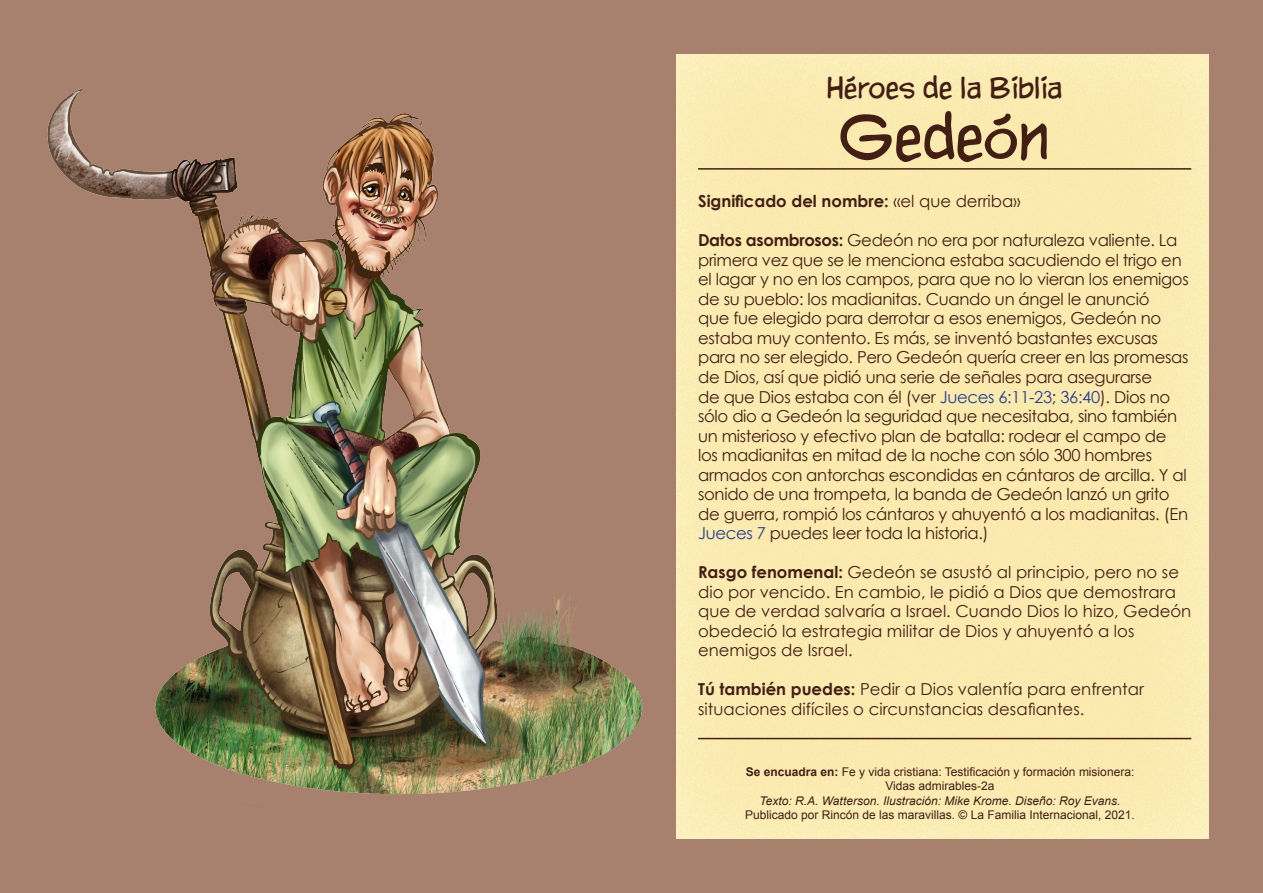
<style>
.page{position:relative;width:1263px;height:893px;background:#a7816d}
.page>*{position:absolute;margin:0;border:0;box-sizing:border-box;transform-origin:0 0}
.t1{font:52.5px "CC Yada Yada Yada Int";color:#421e15}
.t2{font:25.2px "CC Yada Yada Yada Int";color:#421e15}
.t3{font:16.5px/19.5px "Century Gothic";letter-spacing:-.02em;color:#421e15}
.t4{font:16.5px/19.5px "Century Gothic";color:#421e15}
.t5{font:700 16.5px "Century Gothic";color:#421e15}
.t6{font:12px/14.4px "Arial";color:#421e15;text-align:center}
.t7{font:italic 12px "Arial";color:#421e15}
.s1{font-weight:400}
.s2{font-weight:700}
.s3{color:#253f8e}
</style>
<div class="page">
<img style="left:47px;top:88px;width:596px;height:706px">
<div style="left:669px;top:49px;width:540px;height:790px;background:#fbeaaf"></div>
<hr style="left:698px;top:738px;width:493px;height:1px;background:#421e15">
<hr style="left:698px;top:168px;width:493px;height:2px;background:#421e15">
<h2 class="t2" style="left:827px;top:75px;width:237px">Héroes de la Biblia</h2>
<h1 class="t1" style="left:840px;top:109px;width:211px">Gedeón</h1>
<p class="t5" style="left:698px;top:189px;width:324px">Significado del nombre: <span class="s1">«el que derriba»</span></p>
<p class="t3" style="left:698px;top:230px;width:492px"><span class="s2">Datos asombrosos:</span> Gedeón no era por naturaleza valiente. La primera vez que se le menciona estaba sacudiendo el trigo en el lagar y no en los campos, para que no lo vieran los enemigos de su pueblo: los madianitas. Cuando un ángel le anunció<br>que fue elegido para derrotar a esos enemigos, Gedeón no estaba muy contento. Es más, se inventó bastantes excusas para no ser elegido. Pero Gedeón quería creer en las promesas de Dios, así que pidió una serie de señales para asegurarse<br>de que Dios estaba con él (ver <span class="s3">Jueces 6:11-23</span>; <span class="s3">36:40</span>). Dios no sólo dio a Gedeón la seguridad que necesitaba, sino también un misterioso y efectivo plan de batalla: rodear el campo de los madianitas en mitad de la noche con sólo 300 hombres armados con antorchas escondidas en cántaros de arcilla. Y al sonido de una trompeta, la banda de Gedeón lanzó un grito de guerra, rompió los cántaros y ahuyentó a los madianitas. (En <span class="s3">Jueces 7</span> puedes leer toda la historia.)</p>
<p class="t4" style="left:698px;top:562px;width:495px"><span class="s2">Rasgo fenomenal:</span> Gedeón se asustó al principio, pero no se dio por vencido. En cambio, le pidió a Dios que demostrara que de verdad salvaría a Israel. Cuando Dios lo hizo, Gedeón obedeció la estrategia militar de Dios y ahuyentó a los enemigos de Israel.</p>
<p class="t4" style="left:698px;top:679px;width:447px"><span class="s2">Tú también puedes:</span> Pedir a Dios valentía para enfrentar situaciones difíciles o circunstancias desafiantes.</p>
<p class="t6" style="left:746px;top:764px;width:390px"><span class="s2">Se encuadra en:</span> Fe y vida cristiana: Testificación y formación misionera:<br>Vidas admirables-2a</p>
<p class="t7" style="left:760px;top:793px;width:362px">Texto: R.A. Watterson. Ilustración: Mike Krome. Diseño: Roy Evans.</p>
<p class="t6" style="left:745px;top:808px;width:391px">Publicado por Rincón de las maravillas. © La Familia Internacional, 2021.</p>
</div>
